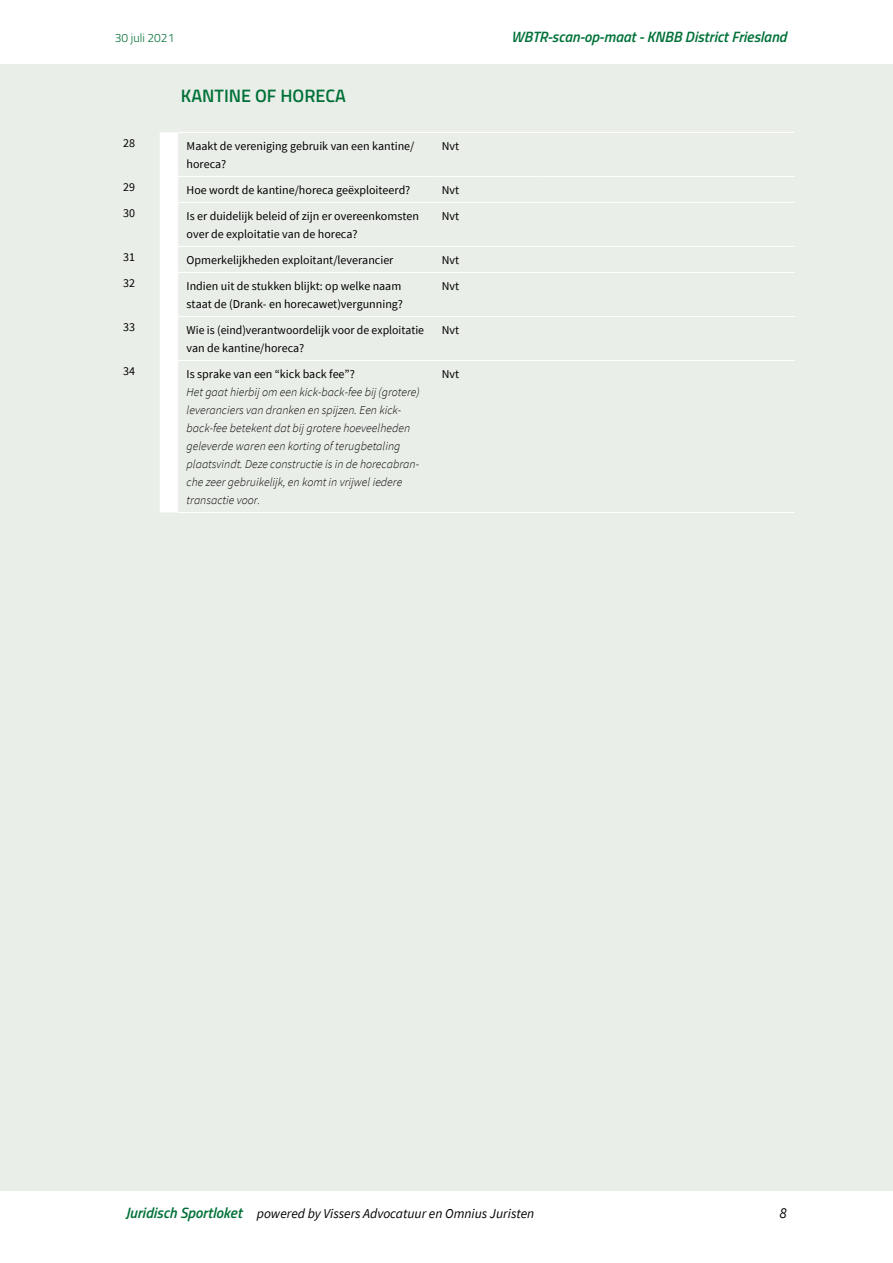
<style>
.page{position:relative;width:893px;height:1263px;background:#fff}
.page>*{position:absolute;margin:0;border:0;box-sizing:border-box;transform-origin:0 0}
._04_Kop_3{font:600 18px "Titillium Web";color:#007138}
.t1{font:italic 600 15px "Titillium Web";color:#007138}
.t2{font:italic 15px "Source Sans Pro";color:#000}
.t3{font:italic 13.5px "Source Sans Pro";color:#000}
.tabel_tekst{font:12px/18px "Source Sans Pro";color:#000}
.tabel_toelichting{font:italic 300 12px/18px "Source Sans Pro";color:#000}
.t4{font:300 12px "Titillium Web";color:#007138}
.s1{font-family:"Titillium Web";font-weight:600;font-size:15px;color:#007138}
</style>
<div class="page">
<div style="left:0;top:64px;width:893px;height:1127px;background:#eaeee8"></div>
<div style="left:160px;top:132px;width:18px;height:380px;background:#fff"></div>
<hr style="left:178px;top:202px;width:255px;height:1px;background:#fff">
<hr style="left:178px;top:246px;width:255px;height:1px;background:#fff">
<hr style="left:178px;top:272px;width:255px;height:1px;background:#fff">
<hr style="left:178px;top:316px;width:255px;height:1px;background:#fff">
<hr style="left:178px;top:360px;width:255px;height:1px;background:#fff">
<hr style="left:178px;top:512px;width:255px;height:1px;background:#fff">
<hr style="left:433px;top:316px;width:107px;height:1px;background:#fff">
<hr style="left:540px;top:316px;width:255px;height:1px;background:#fff">
<hr style="left:433px;top:360px;width:107px;height:1px;background:#fff">
<hr style="left:540px;top:360px;width:255px;height:1px;background:#fff">
<hr style="left:433px;top:512px;width:107px;height:1px;background:#fff">
<hr style="left:540px;top:512px;width:255px;height:1px;background:#fff">
<hr style="left:178px;top:132px;width:255px;height:1px;background:#fff">
<hr style="left:433px;top:132px;width:107px;height:1px;background:#fff">
<hr style="left:540px;top:132px;width:255px;height:1px;background:#fff">
<hr style="left:178px;top:176px;width:255px;height:1px;background:#fff">
<hr style="left:433px;top:176px;width:107px;height:1px;background:#fff">
<hr style="left:540px;top:176px;width:255px;height:1px;background:#fff">
<hr style="left:433px;top:202px;width:107px;height:1px;background:#fff">
<hr style="left:540px;top:202px;width:255px;height:1px;background:#fff">
<hr style="left:433px;top:246px;width:107px;height:1px;background:#fff">
<hr style="left:540px;top:246px;width:255px;height:1px;background:#fff">
<hr style="left:433px;top:272px;width:107px;height:1px;background:#fff">
<hr style="left:540px;top:272px;width:255px;height:1px;background:#fff">
<p class="t4" style="left:115px;top:29px;width:61px">30 juli 2021</p>
<p class="t1" style="left:511px;top:25px;width:277px">WBTR-scan-op-maat - KNBB District Friesland</p>
<p class="_04_Kop_3" style="left:181px;top:82px;width:167px">KANTINE OF HORECA</p>
<p class="tabel_tekst" style="left:123px;top:134px;width:13px">28</p>
<p class="tabel_tekst" style="left:187px;top:137px;width:229px">Maakt de vereniging gebruik van een kantine/ horeca?</p>
<p class="tabel_tekst" style="left:442px;top:137px;width:19px">Nvt</p>
<p class="tabel_tekst" style="left:123px;top:178px;width:13px">29</p>
<p class="tabel_tekst" style="left:187px;top:181px;width:225px">Hoe wordt de kantine/horeca geëxploiteerd?</p>
<p class="tabel_tekst" style="left:442px;top:181px;width:19px">Nvt</p>
<p class="tabel_tekst" style="left:123px;top:204px;width:13px">30</p>
<p class="tabel_tekst" style="left:187px;top:207px;width:234px">Is er duidelijk beleid of zijn er overeenkomsten over de exploitatie van de horeca?</p>
<p class="tabel_tekst" style="left:442px;top:207px;width:19px">Nvt</p>
<p class="tabel_tekst" style="left:123px;top:248px;width:13px">31</p>
<p class="tabel_tekst" style="left:187px;top:251px;width:208px">Opmerkelijkheden exploitant/leverancier</p>
<p class="tabel_tekst" style="left:442px;top:251px;width:19px">Nvt</p>
<p class="tabel_tekst" style="left:123px;top:274px;width:13px">32</p>
<p class="tabel_tekst" style="left:187px;top:277px;width:218px">Indien uit de stukken blijkt: op welke naam staat de (Drank- en horecawet)vergunning?</p>
<p class="tabel_tekst" style="left:442px;top:277px;width:19px">Nvt</p>
<p class="tabel_tekst" style="left:123px;top:318px;width:13px">33</p>
<p class="tabel_tekst" style="left:187px;top:321px;width:239px">Wie is (eind)verantwoordelijk voor de exploitatie van de kantine/horeca?</p>
<p class="tabel_tekst" style="left:442px;top:321px;width:19px">Nvt</p>
<p class="tabel_tekst" style="left:123px;top:362px;width:13px">34</p>
<p class="tabel_tekst" style="left:187px;top:365px;width:170px">Is sprake van een “kick back fee”?</p>
<p class="tabel_toelichting" style="left:187px;top:383px;width:235px">Het gaat hierbij om een kick-back-fee bij (grotere) leveranciers van dranken en spijzen. Een kick&shy;back-fee betekent dat bij grotere hoeveelheden geleverde waren een korting of terugbetaling plaatsvindt. Deze constructie is in de horecabran&shy;che zeer gebruikelijk, en komt in vrijwel iedere transactie voor.</p>
<p class="tabel_tekst" style="left:442px;top:365px;width:19px">Nvt</p>
<p class="t3" style="left:125px;top:1205px;width:410px"><span class="s1">Juridisch Sportloket</span> powered by Vissers Advocatuur en Omnius Juristen</p>
<p class="t2" style="left:779px;top:1203px;width:9px">8</p>
</div>
